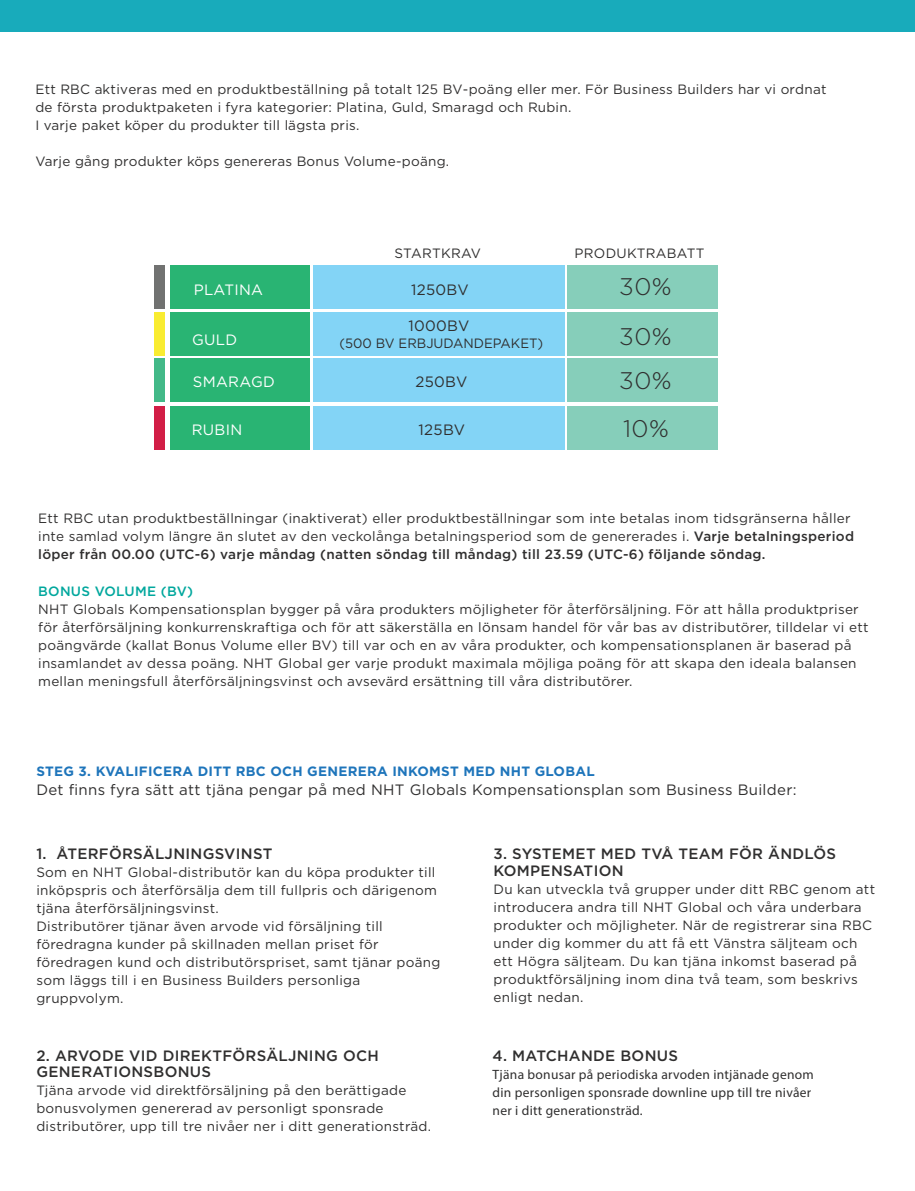
<style>
.page{position:relative;width:915px;height:1191px;background:#fff}
.page>*{position:absolute;margin:0;border:0;box-sizing:border-box;transform-origin:0 0}
.t1{font:300 24px/49.9px "Gotham";letter-spacing:.02em;color:#302f2f}
.t2{font:500 15px/16.5px "Gotham";letter-spacing:.02em;color:#302f2f}
.t3{font:15px "Gotham";letter-spacing:.02em;color:#302f2f}
.t4{font:15px "Gotham";letter-spacing:.02em;color:#fff}
.t5{font:13.5px/18px "Gotham";letter-spacing:.02em;color:#302f2f}
.t6{font:13.5px/18px "Myriad Pro";letter-spacing:.02em;color:#302f2f}
.t7{font:700 13.5px "Gotham";letter-spacing:.02em;color:#1e75bb}
.t8{font:13.5px "Gotham";color:#302f2f}
.t9{font:500 13.5px "Gotham";color:#00a79d}
.s1{font-style:inherit}
.s2{font-weight:500}
</style>
<div class="page">
<div style="left:313px;top:265px;width:251px;height:44px;background:#83d4f6"></div>
<div style="left:313px;top:312px;width:251px;height:43px;background:#83d4f6"></div>
<div style="left:313px;top:358px;width:251px;height:44px;background:#83d4f6"></div>
<div style="left:567px;top:265px;width:150px;height:44px;background:#86ceba"></div>
<div style="left:567px;top:312px;width:150px;height:43px;background:#86ceba"></div>
<div style="left:567px;top:358px;width:150px;height:44px;background:#86ceba"></div>
<div style="left:170px;top:265px;width:139px;height:44px;background:#29b473"></div>
<div style="left:170px;top:312px;width:139px;height:43px;background:#29b473"></div>
<div style="left:170px;top:358px;width:139px;height:44px;background:#29b473"></div>
<div style="left:154px;top:265px;width:10px;height:44px;background:#717271"></div>
<div style="left:154px;top:312px;width:10px;height:43px;background:#f9ec31"></div>
<div style="left:154px;top:358px;width:10px;height:44px;background:#43b988"></div>
<div style="left:313px;top:406px;width:251px;height:44px;background:#83d4f6"></div>
<div style="left:567px;top:406px;width:150px;height:44px;background:#86ceba"></div>
<div style="left:170px;top:406px;width:139px;height:44px;background:#29b473"></div>
<div style="left:155px;top:406px;width:10px;height:44px;background:#d21e46"></div>
<div style="left:0;top:0;width:914px;height:31px;background:#18abbb"></div>
<p class="t5" style="left:35px;top:80px;width:792px">Ett RBC aktiveras med en produktbeställning på totalt <span class="s1">125</span> BV-poäng eller mer. För Business Builders har vi ordnat de första produktpaketen i fyra kategorier: Platina, Guld, Smaragd och Rubin.<br>I varje paket köper du produkter till lägsta pris.</p>
<p class="t5" style="left:35px;top:152px;width:415px">Varje gång produkter köps genereras Bonus Volume-poäng.</p>
<p class="t4" style="left:194px;top:280px;width:71px">PLATINA</p>
<p class="t4" style="left:192px;top:330px;width:47px">GULD</p>
<p class="t4" style="left:193px;top:372px;width:83px">SMARAGD</p>
<p class="t5" style="left:394px;top:243px;width:88px">STARTKRAV</p>
<p class="t5" style="left:574px;top:243px;width:131px">PRODUKTRABATT</p>
<p class="t3" style="left:411px;top:280px;width:59px">1250BV</p>
<p class="t3" style="left:408px;top:316px;width:62px">1000BV</p>
<p class="t8" style="left:339px;top:334px;width:205px">(500 BV ERBJUDANDEPAKET)</p>
<p class="t3" style="left:415px;top:372px;width:53px">250BV</p>
<h1 class="t1" style="left:619px;top:261px;width:54px">30%<br>30%</h1>
<h1 class="t1" style="left:619px;top:355px;width:54px">30%</h1>
<p class="t4" style="left:192px;top:420px;width:52px">RUBIN</p>
<p class="t3" style="left:418px;top:420px;width:48px">125BV</p>
<h1 class="t1" style="left:623px;top:403px;width:47px">10%</h1>
<p class="t5" style="left:38px;top:509px;width:817px">Ett RBC utan produktbeställningar (inaktiverat) eller produktbeställningar som inte betalas inom tidsgränserna håller inte samlad volym längre än slutet av den veckolånga betalningsperiod som de genererades i. <span class="s2">Varje betalningsperiod löper från 00.00 (UTC-6) varje måndag (natten söndag till måndag) till 23.59 (UTC-6) följande söndag.</span></p>
<p class="t9" style="left:38px;top:582px;width:156px">BONUS VOLUME (BV)</p>
<p class="t5" style="left:38px;top:599px;width:831px">NHT Globals Kompensationsplan bygger på våra produkters möjligheter för återförsäljning. För att hålla produktpriser för återförsäljning konkurrenskraftiga och för att säkerställa en lönsam handel för vår bas av distributörer, tilldelar vi ett poängvärde (kallat Bonus Volume eller BV) till var och en av våra produkter, och kompensationsplanen är baserad på insamlandet av dessa poäng. NHT Global ger varje produkt maximala möjliga poäng för att skapa den ideala balansen mellan meningsfull återförsäljningsvinst och avsevärd ersättning till våra distributörer.</p>
<p class="t7" style="left:36px;top:763px;width:559px">STEG 3. KVALIFICERA DITT RBC OCH GENERERA INKOMST MED NHT GLOBAL</p>
<p class="t3" style="left:36px;top:779px;width:761px">Det finns fyra sätt att tjäna pengar på med NHT Globals Kompensationsplan som Business Builder:</p>
<p class="t2" style="left:36px;top:845px;width:237px">1. ÅTERFÖRSÄLJNINGSVINST</p>
<p class="t5" style="left:36px;top:863px;width:405px">Som en NHT Global-distributör kan du köpa produkter till inköpspris och återförsälja dem till fullpris och därigenom tjäna återförsäljningsvinst.<br>Distributörer tjänar även arvode vid försäljning till föredragna kunder på skillnaden mellan priset för föredragen kund och distributörspriset, samt tjänar poäng som läggs till i en Business Builders personliga gruppvolym.</p>
<p class="t2" style="left:36px;top:1046px;width:344px">2. ARVODE VID DIREKTFÖRSÄLJNING OCH<br>GENERATIONSBONUS</p>
<p class="t5" style="left:36px;top:1081px;width:396px">Tjäna arvode vid direktförsäljning på den berättigade bonusvolymen genererad av personligt sponsrade distributörer, upp till tre nivåer ner i ditt generationsträd.</p>
<p class="t2" style="left:493px;top:845px;width:344px">3. SYSTEMET MED TVÅ TEAM FÖR ÄNDLÖS<br>KOMPENSATION</p>
<p class="t5" style="left:493px;top:880px;width:383px">Du kan utveckla två grupper under ditt RBC genom att introducera andra till NHT Global och våra underbara produkter och möjligheter. När de registrerar sina RBC under dig kommer du att få ett Vänstra säljteam och ett Högra säljteam. Du kan tjäna inkomst baserad på produktförsäljning inom dina två team, som beskrivs enligt nedan.</p>
<p class="t2" style="left:492px;top:1047px;width:187px">4. MATCHANDE BONUS</p>
<p class="t6" style="left:492px;top:1065px;width:322px">Tjäna bonusar på periodiska arvoden intjänade genom din personligen sponsrade downline upp till tre nivåer ner i ditt generationsträd.</p>
</div>
